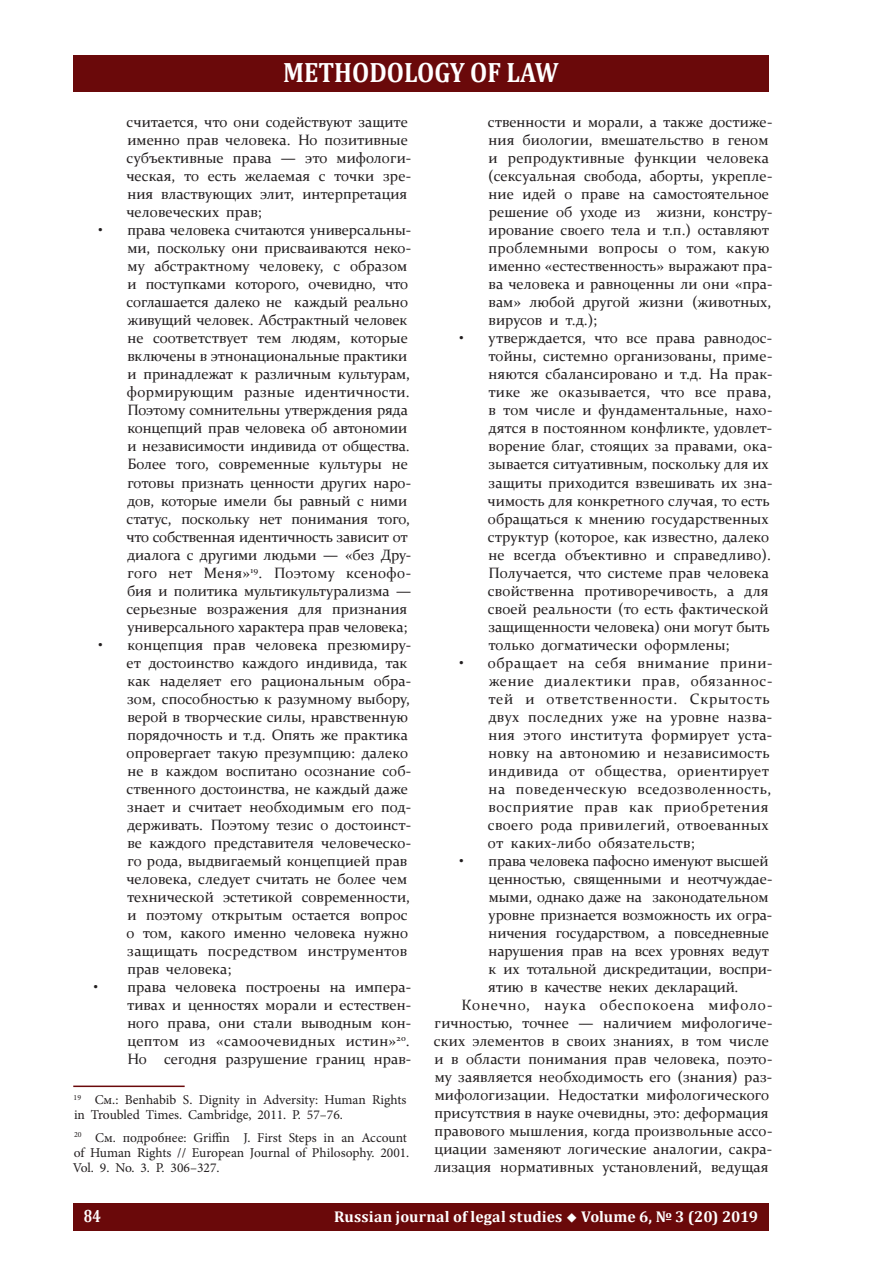
<style>
.page{position:relative;width:896px;height:1266px;background:#fff}
.page>*{position:absolute;margin:0;border:0;box-sizing:border-box;transform-origin:0 0}
.t1{font:700 28.2px "Cambria";color:#fff;scale:.88 1}
.t2{font:700 17.85px "Cambria";color:#fff;scale:.8 1}
.t3{font:700 15.6px "Cambria";letter-spacing:.01em;color:#fff}
.t4{font:15px/18px "Constantia";color:#231f20}
.t5{font:15px/18px "Constantia";letter-spacing:.025em;color:#231f20}
.t6{font:15px "Constantia";letter-spacing:.055em;color:#231f20}
.t7{font:13.5px/15px "Minion Pro";color:#231f20}
</style>
<div class="page">
<div style="left:73px;top:1203px;width:695px;height:27px;background:#6a090a"></div>
<div style="left:73px;top:55px;width:695px;height:36px;background:#6a090a"></div>
<hr style="left:73px;top:1085px;width:112px;height:1px;background:#6a090a">
<h1 class="t1" style="left:283px;top:52px;width:314px">METHODOLOGY OF LAW</h1>
<p class="t4" style="left:126px;top:112px;width:286px">считается, что они содействуют защите именно прав человека. Но позитивные субъективные права — это мифологи&shy;ческая, то есть желаемая с точки зре&shy;ния властвующих элит, интерпретация человеческих прав;</p>
<p class="t4" style="left:126px;top:220px;width:286px;text-indent:-28px">• права человека считаются универсальны&shy;ми, поскольку они присваиваются неко&shy;му абстрактному человеку, с образом и поступками которого, очевидно, что соглашается далеко не каждый реально живущий человек. Абстрактный человек не соответствует тем людям, которые включены в этнонациональные практики и принадлежат к различным культурам, формирующим разные идентичности.<br>Поэтому сомнительны утверждения ряда концепций прав человека об автономии и независимости индивида от общества.<br>Более того, современные культуры не готовы признать ценности других наро&shy;дов, которые имели бы равный с ними статус, поскольку нет понимания того, что собственная идентичность зависит от диалога с другими людьми — «без Дру&shy;гого нет Меня»<sup>19</sup>. Поэтому ксенофо&shy;бия и политика мультикультурализма — серьезные возражения для признания универсального характера прав человека;</p>
<p class="t4" style="left:126px;top:634px;width:286px;text-indent:-28px">• концепция прав человека презюмиру&shy;ет достоинство каждого индивида, так как наделяет его рациональным обра&shy;зом, способностью к разумному выбору, верой в творческие силы, нравственную порядочность и т.д. Опять же практика опровергает такую презумпцию: далеко не в каждом воспитано осознание соб&shy;ственного достоинства, не каждый даже знает и считает необходимым его под&shy;держивать. Поэтому тезис о достоинст&shy;ве каждого представителя человеческо&shy;го рода, выдвигаемый концепцией прав человека, следует считать не более чем технической эстетикой современности, и поэтому открытым остается вопрос о том, какого именно человека нужно защищать посредством инструментов прав человека;</p>
<p class="t4" style="left:127px;top:976px;width:285px;text-align:justify;text-indent:-33px">• права человека построены на импера&shy;тивах и ценностях морали и естествен&shy;ного права, они стали выводным кон&shy;цептом из «самоочевидных истин»<sup>20</sup>.<br>Но сегодня разрушение границ нрав-</p>
<p class="t7" style="left:74px;top:1092px;width:334px"><sup>19</sup> См.: Benhabib S. Dignity in Adversity: Human Rights in Troubled Times. Cambridge, 2011. P. 57–76.</p>
<p class="t7" style="left:73px;top:1129px;width:338px"><sup>20</sup> См. подробнее: Griffin J. First Steps in an Account of Human Rights // European Journal of Philosophy. 2001.<br>Vol. 9. No. 3. P. 306–327.</p>
<p class="t4" style="left:488px;top:112px;width:286px">ственности и морали, а также достиже&shy;ния биологии, вмешательство в геном и репродуктивные функции человека (сексуальная свобода, аборты, укрепле&shy;ние идей о праве на самостоятельное решение об уходе из жизни, констру&shy;ирование своего тела и т.п.) оставляют проблемными вопросы о том, какую именно «естественность» выражают пра&shy;ва человека и равноценны ли они «пра&shy;вам» любой другой жизни (животных, вирусов и т.д.);</p>
<p class="t4" style="left:487px;top:328px;width:286px;text-indent:-28px">• утверждается, что все права равнодос&shy;тойны, системно организованы, приме&shy;няются сбалансировано и т.д. На прак&shy;тике же оказывается, что все права, в том числе и фундаментальные, нахо&shy;дятся в постоянном конфликте, удовлет&shy;ворение благ, стоящих за правами, ока&shy;зывается ситуативным, поскольку для их защиты приходится взвешивать их зна&shy;чимость для конкретного случая, то есть обращаться к мнению государственных структур (которое, как известно, далеко не всегда объективно и справедливо).<br>Получается, что системе прав человека свойственна противоречивость, а для своей реальности (то есть фактической защищенности человека) они могут быть только догматически оформлены;</p>
<p class="t5" style="left:487px;top:652px;width:286px;text-indent:-28px">• обращает на себя внимание прини&shy;жение диалектики прав, обязаннос&shy;тей и ответственности. Скрытость двух последних уже на уровне назва&shy;ния этого института формирует уста&shy;новку на автономию и независимость индивида от общества, ориентирует на поведенческую вседозволенность, восприятие прав как приобретения своего рода привилегий, отвоеванных от каких-либо обязательств;</p>
<p class="t4" style="left:459px;top:850px;width:310px">• права человека пафосно именуют высшей</p>
<p class="t4" style="left:488px;top:868px;width:285px">ценностью, священными и неотчуждае-</p>
<p class="t4" style="left:488px;top:886px;width:281px">мыми, однако даже на законодательном</p>
<p class="t4" style="left:488px;top:904px;width:285px">уровне признается возможность их огра-</p>
<p class="t4" style="left:488px;top:922px;width:282px">ничения государством, а повседневные</p>
<p class="t4" style="left:488px;top:940px;width:282px">нарушения прав на всех уровнях ведут</p>
<p class="t4" style="left:488px;top:958px;width:285px">к их тотальной дискредитации, воспри-</p>
<p class="t4" style="left:488px;top:976px;width:252px">ятию в качестве неких деклараций.</p>
<p class="t6" style="left:461px;top:994px;width:311px">Конечно, наука обеспокоена мифоло-</p>
<p class="t4" style="left:434px;top:1012px;width:339px">гичностью, точнее — наличием мифологиче-</p>
<p class="t4" style="left:434px;top:1030px;width:337px">ских элементов в своих знаниях, в том числе</p>
<p class="t4" style="left:434px;top:1048px;width:339px">и в области понимания прав человека, поэто-</p>
<p class="t4" style="left:434px;top:1066px;width:339px">му заявляется необходимость его (знания) раз-</p>
<p class="t4" style="left:434px;top:1084px;width:336px">мифологизации. Недостатки мифологического</p>
<p class="t4" style="left:434px;top:1102px;width:335px">присутствия в науке очевидны, это: деформация</p>
<p class="t4" style="left:434px;top:1120px;width:339px">правового мышления, когда произвольные ассо-</p>
<p class="t4" style="left:434px;top:1138px;width:339px">циации заменяют логические аналогии, сакра-</p>
<p class="t4" style="left:434px;top:1156px;width:336px">лизация нормативных установлений, ведущая</p>
<p class="t2" style="left:84px;top:1203px;width:23px">84</p>
<p class="t3" style="left:334px;top:1205px;width:425px">Russian journal of legal studies ◆ Volume 6, № 3 (20) 2019</p>
</div>
